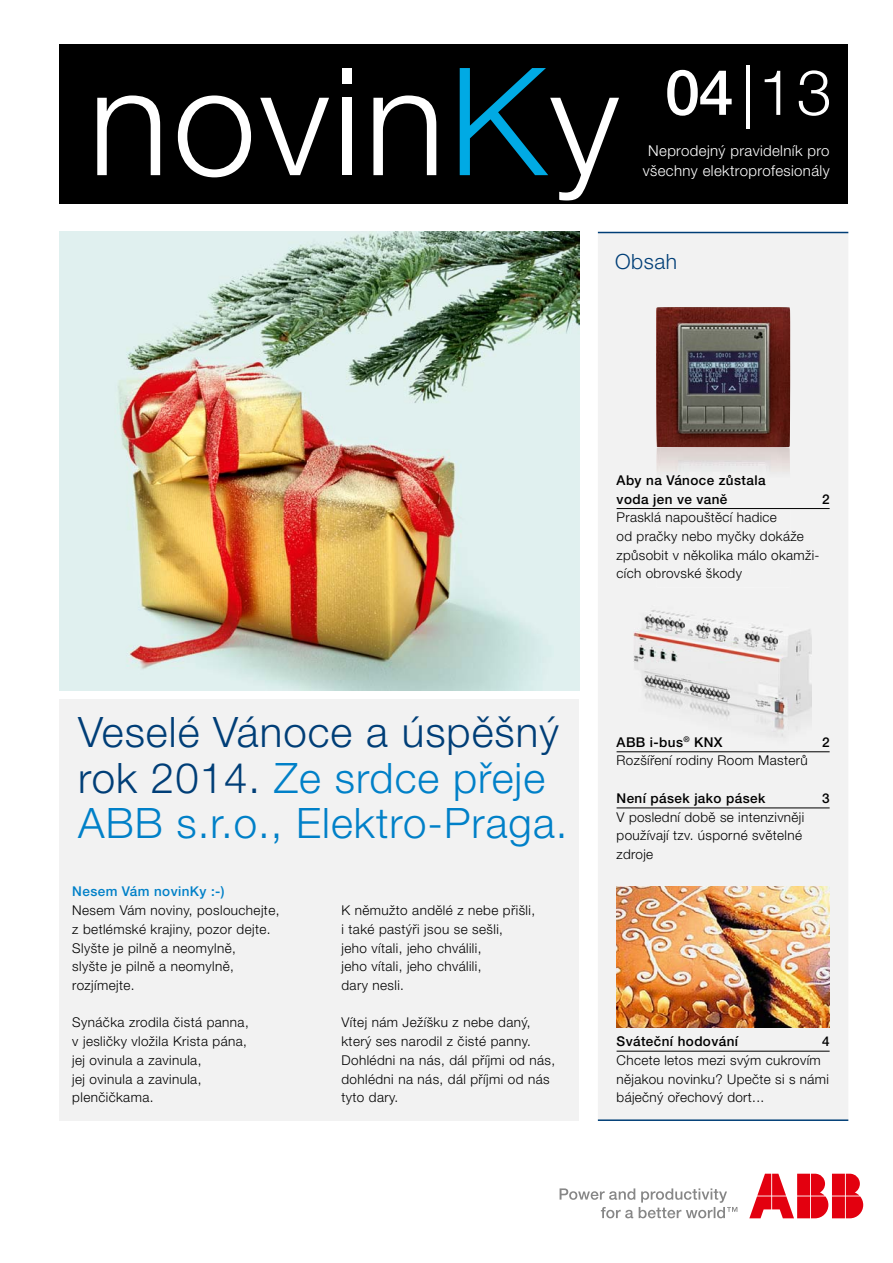
<style>
.page{position:relative;width:893px;height:1263px;background:#fff}
.page>*{position:absolute;margin:0;border:0;box-sizing:border-box;transform-origin:0 0}
.t1{font:300 63px "Helvetica Neue CE";color:#fff}
.t2{font:300 42px/45.5px "Helvetica Neue CE";letter-spacing:.025em;color:#0080c8}
.t3{font:300 21px "Helvetica Neue CE";letter-spacing:.025em;color:#003e77}
.t4{font:300 15px/19.5px "Helvetica Neue CE";letter-spacing:.025em;color:#fff;text-align:center}
.t5{font:300 13.5px/18.8px "Helvetica Neue CE";letter-spacing:.03em;color:#000}
.t6{font:500 13.5px/18.8px "Helvetica Neue CE";letter-spacing:.03em;color:#000}
.t7{font:500 13.5px "Helvetica Neue CE";letter-spacing:.03em;color:#0080c8}
.s1{font-weight:500}
.s2{color:#003e77}
</style>
<div class="page">
<svg style="left:560px;top:1188px;width:177px;height:30px"></svg>
<svg style="left:749px;top:1174px;width:114px;height:44px"></svg>
<div style="left:60px;top:699px;width:519px;height:422px;background:#f2f2f2"></div>
<div style="left:598px;top:233px;width:250px;height:886px;background:#f2f2f2"></div>
<hr style="left:598px;top:232px;width:250px;height:1px;background:#003e77">
<hr style="left:598px;top:1119px;width:250px;height:2px;background:#003e77">
<div style="left:60px;top:45px;width:788px;height:159px;background:#000"></div>
<svg style="left:97px;top:95px;width:63px;height:80px"></svg>
<svg style="left:178px;top:95px;width:73px;height:82px"></svg>
<svg style="left:260px;top:98px;width:69px;height:77px"></svg>
<div style="left:342px;top:98px;width:10px;height:77px;background:#fff"></div>
<div style="left:342px;top:68px;width:10px;height:15px;background:#fff"></div>
<svg style="left:373px;top:95px;width:63px;height:80px"></svg>
<svg style="left:460px;top:68px;width:159px;height:132px"></svg>
<img style="left:617px;top:887px;width:213px;height:140px">
<img style="left:60px;top:232px;width:519px;height:459px">
<img style="left:656px;top:307px;width:134px;height:281px">
<img style="left:634px;top:606px;width:178px;height:147px">
<hr style="left:617px;top:1051px;width:213px;height:1px;background:#000">
<hr style="left:617px;top:508px;width:213px;height:1px;background:#000">
<hr style="left:617px;top:807px;width:213px;height:1px;background:#000">
<hr style="left:617px;top:751px;width:213px;height:1px;background:#000">
<h1 class="t1" style="left:665px;top:55px;width:168px"><span class="s1">04</span>|13</h1>
<p class="t4" style="left:643px;top:141px;width:188px">Neprodejný pravidelník pro všechny elektroprofesionály</p>
<h3 class="t3" style="left:615px;top:249px;width:63px">Obsah</h3>
<p class="t6" style="left:617px;top:471px;width:150px">Aby na Vánoce zůstala voda jen ve vaně</p>
<p class="t6" style="left:822px;top:490px;width:9px">2</p>
<p class="t5" style="left:617px;top:508px;width:204px">Prasklá napouštěcí hadice<br>od pračky nebo myčky dokáže způsobit v několika málo okamži&shy;cích obrovské škody</p>
<h2 class="t2" style="left:78px;top:710px;width:491px"><span class="s2">Veselé Vánoce a úspěšný rok 2014.</span> Ze srdce přeje<br>ABB s.r.o., Elektro-Praga.</h2>
<p class="t7" style="left:72px;top:883px;width:154px">Nesem Vám novinKy :-)</p>
<p class="t5" style="left:72px;top:901px;width:209px">Nesem Vám noviny, poslouchejte, z betlémské krajiny, pozor dejte.<br>Slyšte je pilně a neomylně,<br>slyšte je pilně a neomylně, rozjímejte.</p>
<p class="t5" style="left:72px;top:1013px;width:178px">Synáčka zrodila čistá panna, v jesličky vložila Krista pána, jej ovinula a zavinula,<br>jej ovinula a zavinula, plenčičkama.</p>
<p class="t5" style="left:341px;top:901px;width:195px">K němužto andělé z nebe přišli, i také pastýři jsou se sešli,<br>jeho vítali, jeho chválili,<br>jeho vítali, jeho chválili,<br>dary nesli.</p>
<p class="t5" style="left:341px;top:1013px;width:215px">Vítej nám Ježíšku z nebe daný, který ses narodil z čisté panny.<br>Dohlédni na nás, dál příjmi od nás, dohlédni na nás, dál příjmi od nás tyto dary.</p>
<p class="t6" style="left:617px;top:733px;width:108px">ABB i-bus<sup>®</sup> KNX</p>
<p class="t6" style="left:822px;top:733px;width:9px">2</p>
<p class="t5" style="left:617px;top:751px;width:192px">Rozšíření rodiny Room Masterů</p>
<p class="t6" style="left:617px;top:789px;width:150px">Není pásek jako pásek</p>
<p class="t6" style="left:822px;top:789px;width:9px">3</p>
<p class="t5" style="left:617px;top:808px;width:189px">V poslední době se intenzivněji používají tzv. úsporné světelné zdroje</p>
<p class="t6" style="left:617px;top:1032px;width:123px">Sváteční hodování</p>
<p class="t6" style="left:822px;top:1032px;width:9px">4</p>
<p class="t5" style="left:617px;top:1051px;width:214px">Chcete letos mezi svým cukrovím nějakou novinku? Upečte si s námi báječný ořechový dort...</p>
</div>
